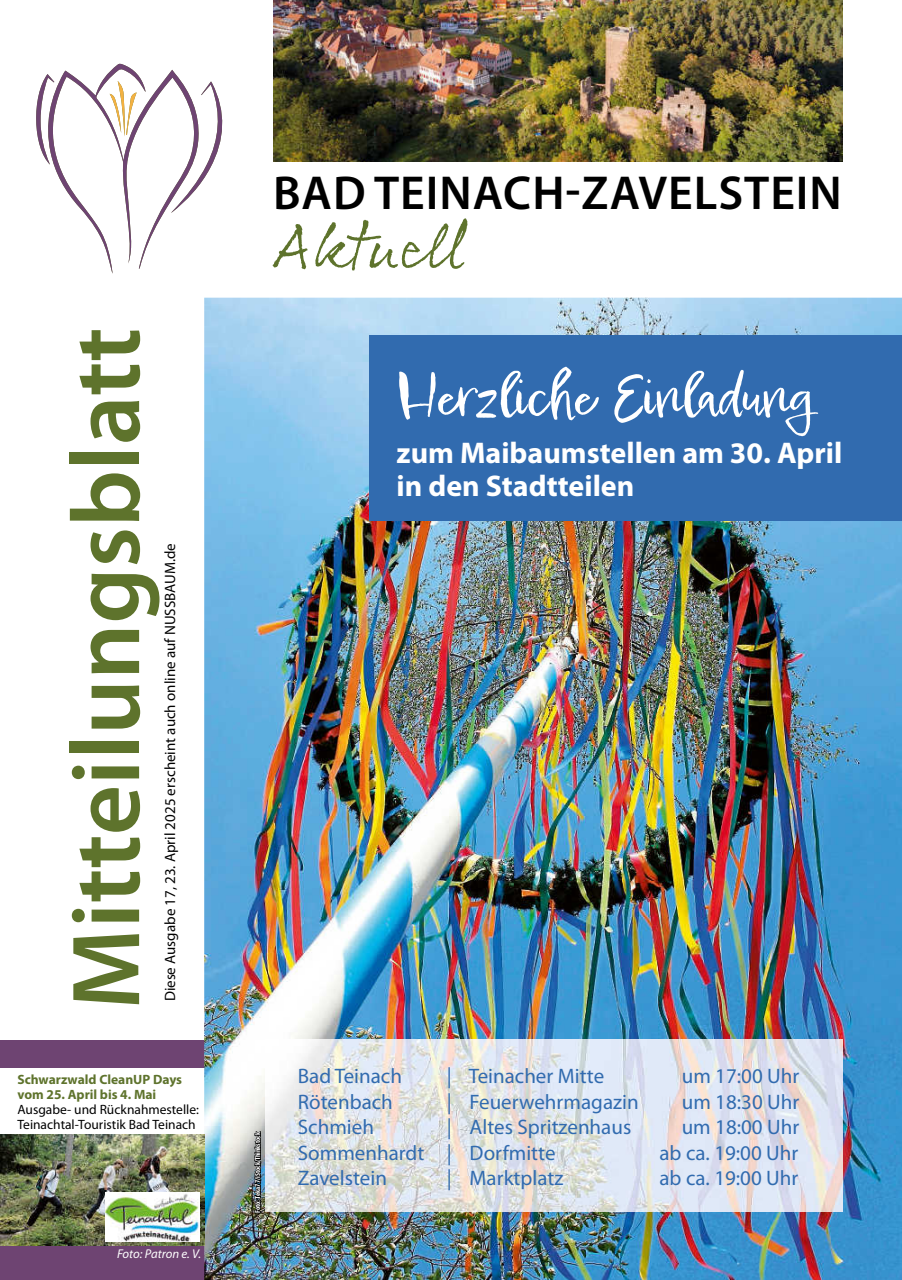
<style>
.page{position:relative;width:902px;height:1280px;background:#fff}
.page>*{position:absolute;margin:0;border:0;box-sizing:border-box;transform-origin:0 0}
.t1{font:600 97.5px "Myriad Pro";color:#5e732c}
.t2{font:65.55px "Rollerscript Rough";color:#5e732c}
.t3{font:55.5px "Epicursive Script";color:#fff}
.t4{font:600 47.85px "Myriad Pro";letter-spacing:.02em;color:#000}
.t5{font:700 30px/33.2px "Myriad Pro";color:#fff}
.t6{font:21px "Myriad Pro";color:#316baf}
.t7{font:15px "Myriad Pro";color:#000}
.t8{font:13.5px/14.9px "Myriad Pro";color:#000}
.t9{font:700 13.5px/14.9px "Myriad Pro";color:#5e732c}
.t10{font:italic 12.75px "Myriad Pro";color:#fff}
.t11{font:700 condensed 7.5px "Myriad Pro";color:#fff}
</style>
<div class="page">
<img style="left:274px;top:0;width:568px;height:162px">
<svg style="left:36px;top:63px;width:187px;height:211px"></svg>
<div style="left:0;top:1246px;width:204px;height:34px;background:#6e4472"></div>
<div style="left:0;top:1040px;width:204px;height:27px;background:#6e4472"></div>
<img style="left:204px;top:298px;width:697px;height:982px">
<img style="left:266px;top:1040px;width:576px;height:172px">
<div style="left:369px;top:336px;width:532px;height:185px;background:#316baf"></div>
<img style="left:0;top:1134px;width:204px;height:112px">
<img style="left:105px;top:1192px;width:95px;height:50px">
<svg style="left:253px;top:1130px;width:9px;height:84px"></svg>
<h1 class="t1" style="left:44px;top:1009px;width:683px;rotate:-90deg">Mitteilungsblatt</h1>
<p class="t7" style="left:161px;top:1001px;width:460px;rotate:-90deg">Diese Ausgabe 17, 23. April 2025 erscheint auch online auf NUSSBAUM.de</p>
<p class="t9" style="left:17px;top:1071px;width:166px">Schwarzwald CleanUP Days vom 25. April bis 4. Mai</p>
<p class="t8" style="left:17px;top:1101px;width:183px">Ausgabe- und Rücknahmestelle:<br>Teinachtal-Touristik Bad Teinach</p>
<p class="t10" style="left:117px;top:1245px;width:85px">Foto: Patron e. V.</p>
<h3 class="t4" style="left:273px;top:163px;width:570px">BAD TEINACH-ZAVELSTEIN</h3>
<h2 class="t2" style="left:276px;top:205px;width:188px">Aktuell</h2>
<h3 class="t3" style="left:396px;top:361px;width:418px">Herzliche Einladung</h3>
<h3 class="t5" style="left:396px;top:435px;width:447px">zum Maibaumstellen am 30. April in den Stadtteilen</h3>
<p class="t11" style="left:253px;top:1213px;width:82px;rotate:-90deg">Foto: Teka77/iStock/Thinkstock</p>
<p class="t6" style="left:298px;top:1063px;width:106px">Bad Teinach</p>
<p class="t6" style="left:446px;top:1063px;width:159px">| Teinacher Mitte</p>
<p class="t6" style="left:681px;top:1063px;width:119px">um 17:00 Uhr</p>
<p class="t6" style="left:298px;top:1089px;width:97px">Rötenbach</p>
<p class="t6" style="left:446px;top:1089px;width:193px">| Feuerwehrmagazin</p>
<p class="t6" style="left:681px;top:1089px;width:119px">um 18:30 Uhr</p>
<p class="t6" style="left:298px;top:1114px;width:78px">Schmieh</p>
<p class="t6" style="left:446px;top:1114px;width:186px">| Altes Spritzenhaus</p>
<p class="t6" style="left:681px;top:1114px;width:119px">um 18:00 Uhr</p>
<p class="t6" style="left:298px;top:1140px;width:259px">Sommenhardt | Dorfmitte</p>
<p class="t6" style="left:659px;top:1140px;width:140px">ab ca. 19:00 Uhr</p>
<p class="t6" style="left:298px;top:1165px;width:91px">Zavelstein</p>
<p class="t6" style="left:446px;top:1165px;width:118px">| Marktplatz</p>
<p class="t6" style="left:659px;top:1165px;width:140px">ab ca. 19:00 Uhr</p>
</div>
